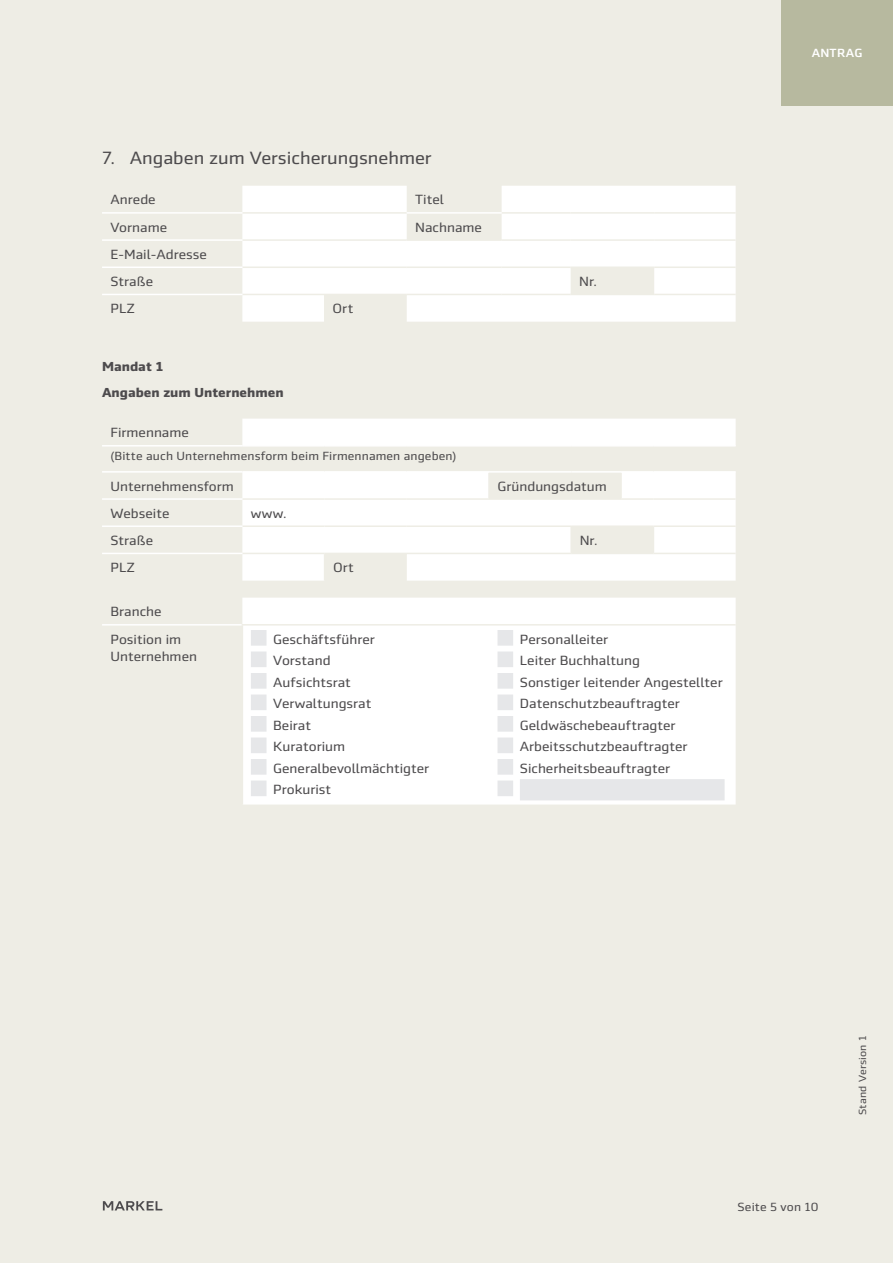
<style>
.page{position:relative;width:893px;height:1263px;background:#eeede5}
.page>*{position:absolute;margin:0;border:0;box-sizing:border-box;transform-origin:0 0}
.t1{font:18px "Markel Sans";color:#4d4b4d}
.t2{font:13.5px/21.5px "Markel Sans";color:#4d4b4d}
.t3{font:700 13.2px/26px "Markel Sans";color:#4d4b4d}
.t4{font:12px "Markel Sans";letter-spacing:.01em;color:#4d4b4d}
.t5{font:500 12px "Markel Sans";letter-spacing:.02em;color:#fff}
.t6{font:10.5px "Markel Sans";letter-spacing:.02em;color:#4d4b4d}
</style>
<div class="page">
<svg style="left:103px;top:1201px;width:59px;height:9px"></svg>
<div style="left:781px;top:0;width:112px;height:105px;background:#b7b99f"></div>
<svg style="left:242px;top:186px;width:494px;height:136px;background:#fcfcfb"></svg>
<hr style="left:242px;top:212px;width:82px;height:2px;background:#eeede5">
<hr style="left:324px;top:212px;width:83px;height:2px;background:#eeede5">
<hr style="left:502px;top:212px;width:69px;height:2px;background:#eeede5">
<hr style="left:571px;top:212px;width:83px;height:2px;background:#eeede5">
<hr style="left:654px;top:212px;width:82px;height:2px;background:#eeede5">
<hr style="left:242px;top:239px;width:82px;height:2px;background:#eeede5">
<hr style="left:324px;top:239px;width:83px;height:2px;background:#eeede5">
<hr style="left:407px;top:239px;width:95px;height:2px;background:#eeede5">
<hr style="left:502px;top:239px;width:69px;height:2px;background:#eeede5">
<hr style="left:571px;top:239px;width:83px;height:2px;background:#eeede5">
<hr style="left:654px;top:239px;width:82px;height:2px;background:#eeede5">
<hr style="left:242px;top:266px;width:82px;height:2px;background:#eeede5">
<hr style="left:324px;top:266px;width:83px;height:2px;background:#eeede5">
<hr style="left:407px;top:266px;width:95px;height:2px;background:#eeede5">
<hr style="left:502px;top:266px;width:69px;height:2px;background:#eeede5">
<hr style="left:571px;top:266px;width:83px;height:2px;background:#eeede5">
<hr style="left:654px;top:266px;width:82px;height:2px;background:#eeede5">
<hr style="left:242px;top:294px;width:82px;height:1px;background:#eeede5">
<hr style="left:324px;top:294px;width:83px;height:1px;background:#eeede5">
<hr style="left:407px;top:294px;width:95px;height:1px;background:#eeede5">
<hr style="left:502px;top:294px;width:69px;height:1px;background:#eeede5">
<hr style="left:571px;top:294px;width:83px;height:1px;background:#eeede5">
<hr style="left:654px;top:294px;width:82px;height:1px;background:#eeede5">
<hr style="left:102px;top:212px;width:140px;height:2px;background:#fff">
<hr style="left:102px;top:239px;width:140px;height:2px;background:#fff">
<hr style="left:102px;top:266px;width:140px;height:2px;background:#fff">
<hr style="left:102px;top:294px;width:140px;height:1px;background:#fff">
<hr style="left:407px;top:212px;width:95px;height:2px;background:#fff">
<svg style="left:242px;top:419px;width:494px;height:162px;fill:#fff"></svg>
<hr style="left:570px;top:446px;width:2px;height:25px;background:#eeede5">
<svg style="left:653px;top:446px;width:1px;height:25px"></svg>
<hr style="left:488px;top:473px;width:2px;height:25px;background:#eeede5">
<hr style="left:620px;top:473px;width:2px;height:25px;background:#eeede5">
<hr style="left:242px;top:498px;width:83px;height:2px;background:#eeede5">
<hr style="left:325px;top:498px;width:82px;height:2px;background:#eeede5">
<hr style="left:407px;top:498px;width:82px;height:2px;background:#eeede5">
<hr style="left:489px;top:498px;width:82px;height:2px;background:#eeede5">
<hr style="left:571px;top:498px;width:50px;height:2px;background:#eeede5">
<hr style="left:621px;top:498px;width:32px;height:2px;background:#eeede5">
<hr style="left:653px;top:498px;width:83px;height:2px;background:#eeede5">
<hr style="left:242px;top:525px;width:83px;height:2px;background:#eeede5">
<hr style="left:325px;top:525px;width:82px;height:2px;background:#eeede5">
<hr style="left:407px;top:525px;width:82px;height:2px;background:#eeede5">
<hr style="left:489px;top:525px;width:82px;height:2px;background:#eeede5">
<hr style="left:571px;top:525px;width:50px;height:2px;background:#eeede5">
<hr style="left:570px;top:527px;width:2px;height:26px;background:#eeede5">
<hr style="left:621px;top:525px;width:32px;height:2px;background:#eeede5">
<hr style="left:653px;top:525px;width:83px;height:2px;background:#eeede5">
<svg style="left:653px;top:527px;width:1px;height:26px"></svg>
<hr style="left:242px;top:553px;width:83px;height:1px;background:#eeede5">
<hr style="left:325px;top:553px;width:82px;height:1px;background:#eeede5">
<svg style="left:324px;top:554px;width:1px;height:27px"></svg>
<hr style="left:407px;top:553px;width:82px;height:1px;background:#eeede5">
<hr style="left:489px;top:553px;width:82px;height:1px;background:#eeede5">
<hr style="left:571px;top:553px;width:50px;height:1px;background:#eeede5">
<hr style="left:621px;top:553px;width:32px;height:1px;background:#eeede5">
<hr style="left:653px;top:553px;width:83px;height:1px;background:#eeede5">
<hr style="left:102px;top:445px;width:140px;height:1px;background:#fff">
<hr style="left:242px;top:445px;width:83px;height:1px;background:#fff">
<hr style="left:325px;top:445px;width:82px;height:1px;background:#fff">
<hr style="left:407px;top:445px;width:82px;height:1px;background:#fff">
<hr style="left:489px;top:445px;width:82px;height:1px;background:#fff">
<hr style="left:571px;top:445px;width:50px;height:1px;background:#fff">
<hr style="left:621px;top:445px;width:32px;height:1px;background:#fff">
<hr style="left:653px;top:445px;width:83px;height:1px;background:#fff">
<hr style="left:102px;top:471px;width:140px;height:2px;background:#fff">
<hr style="left:242px;top:471px;width:83px;height:2px;background:#fff">
<hr style="left:325px;top:471px;width:82px;height:2px;background:#fff">
<hr style="left:407px;top:471px;width:82px;height:2px;background:#fff">
<hr style="left:489px;top:471px;width:82px;height:2px;background:#fff">
<hr style="left:571px;top:471px;width:50px;height:2px;background:#fff">
<hr style="left:621px;top:471px;width:32px;height:2px;background:#fff">
<hr style="left:653px;top:471px;width:83px;height:2px;background:#fff">
<hr style="left:102px;top:498px;width:140px;height:2px;background:#fff">
<hr style="left:102px;top:525px;width:140px;height:2px;background:#fff">
<hr style="left:102px;top:553px;width:140px;height:1px;background:#fff">
<div style="left:242px;top:598px;width:494px;height:206px;background:#fff"></div>
<hr style="left:242px;top:624px;width:247px;height:1px;background:#eeede5">
<hr style="left:242px;top:625px;width:1px;height:179px;background:#eeede5">
<hr style="left:489px;top:624px;width:247px;height:1px;background:#eeede5">
<hr style="left:102px;top:624px;width:140px;height:1px;background:#fff">
<div style="left:251px;top:630px;width:15px;height:16px;background:#e6e7e9"></div>
<div style="left:251px;top:651px;width:15px;height:16px;background:#e6e7e9"></div>
<div style="left:251px;top:673px;width:15px;height:16px;background:#e6e7e9"></div>
<div style="left:251px;top:694px;width:15px;height:16px;background:#e6e7e9"></div>
<div style="left:251px;top:716px;width:15px;height:16px;background:#e6e7e9"></div>
<div style="left:251px;top:737px;width:15px;height:16px;background:#e6e7e9"></div>
<div style="left:251px;top:759px;width:15px;height:16px;background:#e6e7e9"></div>
<div style="left:251px;top:780px;width:15px;height:16px;background:#e6e7e9"></div>
<div style="left:497px;top:630px;width:16px;height:16px;background:#e6e7e9;border:2px solid #e6e7e9"></div>
<div style="left:497px;top:651px;width:16px;height:16px;background:#e6e7e9;border:2px solid #e6e7e9"></div>
<div style="left:497px;top:673px;width:16px;height:16px;background:#e6e7e9;border:2px solid #e6e7e9"></div>
<div style="left:497px;top:694px;width:16px;height:16px;background:#e6e7e9;border:2px solid #e6e7e9"></div>
<div style="left:497px;top:716px;width:16px;height:16px;background:#e6e7e9;border:2px solid #e6e7e9"></div>
<div style="left:497px;top:737px;width:16px;height:16px;background:#e6e7e9;border:2px solid #e6e7e9"></div>
<div style="left:497px;top:759px;width:16px;height:16px;background:#e6e7e9;border:2px solid #e6e7e9"></div>
<div style="left:497px;top:780px;width:16px;height:16px;background:#e6e7e9;border:2px solid #e6e7e9"></div>
<div style="left:520px;top:779px;width:205px;height:21px;background:#e6e7e9"></div>
<h1 class="t1" style="left:102px;top:148px;width:331px">7. Angaben zum Versicherungsnehmer</h1>
<p class="t2" style="left:111px;top:189px;width:47px">Anrede</p>
<p class="t2" style="left:415px;top:189px;width:30px">Titel</p>
<p class="t2" style="left:111px;top:216px;width:58px">Vorname</p>
<p class="t2" style="left:415px;top:216px;width:68px">Nachname</p>
<p class="t2" style="left:111px;top:241px;width:98px;line-height:27.2px">E-Mail-Adresse<br>Straße</p>
<p class="t2" style="left:111px;top:298px;width:26px">PLZ</p>
<p class="t2" style="left:333px;top:298px;width:22px">Ort</p>
<p class="t2" style="left:579px;top:271px;width:19px">Nr.</p>
<p class="t3" style="left:102px;top:354px;width:183px">Mandat 1<br>Angaben zum Unternehmen</p>
<p class="t2" style="left:111px;top:422px;width:80px">Firmenname</p>
<p class="t4" style="left:111px;top:450px;width:347px">(Bitte auch Unternehmensform beim Firmennamen angeben)</p>
<p class="t2" style="left:111px;top:475px;width:125px">Unternehmensform</p>
<p class="t2" style="left:497px;top:475px;width:111px">Gründungsdatum</p>
<p class="t2" style="left:111px;top:502px;width:60px">Webseite</p>
<p class="t2" style="left:251px;top:502px;width:37px">www.</p>
<p class="t2" style="left:111px;top:530px;width:44px">Straße</p>
<p class="t2" style="left:580px;top:530px;width:19px">Nr.</p>
<p class="t2" style="left:111px;top:557px;width:26px">PLZ</p>
<p class="t2" style="left:333px;top:557px;width:22px">Ort</p>
<p class="t2" style="left:111px;top:598px;width:72px;line-height:27.2px">Branche<br>Position im</p>
<p class="t2" style="left:111px;top:645px;width:88px">Unternehmen</p>
<p class="t2" style="left:273px;top:628px;width:158px">Geschäftsführer<br>Vorstand<br>Aufsichtsrat<br>Verwaltungsrat<br>Beirat<br>Kuratorium<br>Generalbevollmächtigter<br>Prokurist</p>
<p class="t2" style="left:520px;top:628px;width:204px">Personalleiter<br>Leiter Buchhaltung<br>Sonstiger leitender Angestellter<br>Datenschutzbeauftragter<br>Geldwäschebeauftragter<br>Arbeitsschutzbeauftragter<br>Sicherheitsbeauftragter</p>
<p class="t5" style="left:812px;top:46px;width:52px">ANTRAG</p>
<p class="t4" style="left:738px;top:1200px;width:82px">Seite 5 von 10</p>
<p class="t6" style="left:857px;top:1115px;width:81px;rotate:-90deg">Stand Version 1</p>
</div>
